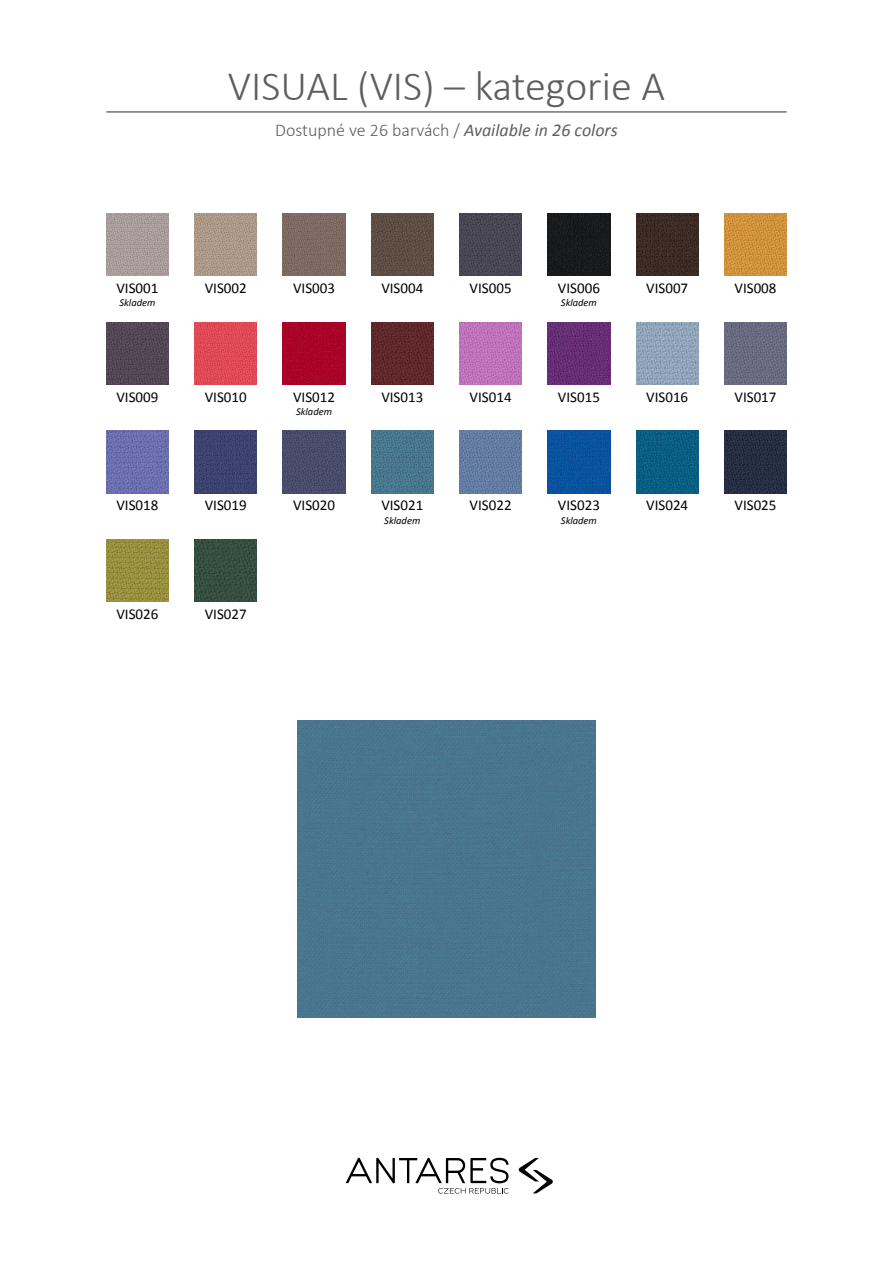
<style>
.page{position:relative;width:893px;height:1263px;background:#fff}
.page>*{position:absolute;margin:0;border:0;box-sizing:border-box;transform-origin:0 0}
.t1{font:300 42px "Calibri";color:#5f5e5e}
.t2{font:300 18px "Calibri";color:#5f5e5e}
.t3{font:15px "Calibri";color:#000}
.t4{font:italic 10.5px "Calibri";color:#000}
.s1{font-weight:400;font-style:italic}
</style>
<div class="page">
<hr style="left:106px;top:111px;width:681px;height:2px;background:#5f5e5e">
<img style="left:106px;top:213px;width:63px;height:63px">
<img style="left:106px;top:322px;width:63px;height:62px">
<img style="left:106px;top:431px;width:63px;height:62px">
<img style="left:106px;top:540px;width:63px;height:62px">
<img style="left:195px;top:213px;width:62px;height:63px">
<img style="left:195px;top:322px;width:62px;height:62px">
<img style="left:195px;top:431px;width:62px;height:62px">
<img style="left:195px;top:540px;width:62px;height:62px">
<img style="left:283px;top:213px;width:62px;height:63px">
<div style="left:283px;top:322px;width:62px;height:62px;background:#a90427"></div>
<img style="left:283px;top:431px;width:62px;height:62px">
<img style="left:371px;top:213px;width:62px;height:63px">
<img style="left:371px;top:322px;width:62px;height:62px">
<img style="left:371px;top:431px;width:62px;height:62px">
<img style="left:459px;top:213px;width:63px;height:63px">
<img style="left:459px;top:322px;width:63px;height:62px">
<img style="left:459px;top:431px;width:63px;height:62px">
<div style="left:548px;top:213px;width:62px;height:63px;background:#191a1c"></div>
<img style="left:548px;top:322px;width:62px;height:62px">
<div style="left:548px;top:431px;width:62px;height:62px;background:#09539e"></div>
<img style="left:636px;top:213px;width:62px;height:63px">
<img style="left:636px;top:322px;width:62px;height:62px">
<img style="left:636px;top:431px;width:62px;height:62px">
<svg style="left:519px;top:1158px;width:34px;height:35px"></svg>
<svg style="left:346px;top:1158px;width:162px;height:35px"></svg>
<img style="left:724px;top:213px;width:63px;height:63px">
<img style="left:724px;top:322px;width:63px;height:62px">
<img style="left:724px;top:431px;width:63px;height:62px">
<div style="left:298px;top:720px;width:297px;height:298px;background:#49768e"></div>
<h1 class="t1" style="left:228px;top:60px;width:438px">VISUAL (VIS) – kategorie A</h1>
<p class="t2" style="left:275px;top:119px;width:344px">Dostupné ve 26 barvách / <span class="s1">Available in 26 colors</span></p>
<p class="t3" style="left:116px;top:279px;width:43px">VIS001</p>
<p class="t3" style="left:205px;top:279px;width:43px">VIS002</p>
<p class="t3" style="left:293px;top:279px;width:43px">VIS003</p>
<p class="t3" style="left:381px;top:279px;width:43px">VIS004</p>
<p class="t3" style="left:470px;top:279px;width:43px">VIS005</p>
<p class="t3" style="left:558px;top:279px;width:43px">VIS006</p>
<p class="t3" style="left:646px;top:279px;width:43px">VIS007</p>
<p class="t3" style="left:734px;top:279px;width:43px">VIS008</p>
<p class="t4" style="left:119px;top:295px;width:38px">Skladem</p>
<p class="t4" style="left:561px;top:295px;width:38px">Skladem</p>
<p class="t3" style="left:116px;top:387px;width:43px">VIS009</p>
<p class="t3" style="left:205px;top:387px;width:43px">VIS010</p>
<p class="t3" style="left:293px;top:387px;width:43px">VIS012</p>
<p class="t3" style="left:381px;top:387px;width:43px">VIS013</p>
<p class="t3" style="left:470px;top:387px;width:43px">VIS014</p>
<p class="t3" style="left:558px;top:387px;width:43px">VIS015</p>
<p class="t3" style="left:646px;top:387px;width:43px">VIS016</p>
<p class="t3" style="left:734px;top:387px;width:43px">VIS017</p>
<p class="t4" style="left:296px;top:404px;width:38px">Skladem</p>
<p class="t3" style="left:116px;top:496px;width:43px">VIS018</p>
<p class="t3" style="left:205px;top:496px;width:43px">VIS019</p>
<p class="t3" style="left:293px;top:496px;width:43px">VIS020</p>
<p class="t3" style="left:381px;top:496px;width:43px">VIS021</p>
<p class="t3" style="left:470px;top:496px;width:43px">VIS022</p>
<p class="t3" style="left:558px;top:496px;width:43px">VIS023</p>
<p class="t3" style="left:646px;top:496px;width:43px">VIS024</p>
<p class="t3" style="left:734px;top:496px;width:43px">VIS025</p>
<p class="t4" style="left:384px;top:513px;width:38px">Skladem</p>
<p class="t4" style="left:561px;top:513px;width:38px">Skladem</p>
<p class="t3" style="left:116px;top:605px;width:43px">VIS026</p>
<p class="t3" style="left:205px;top:605px;width:43px">VIS027</p>
</div>
